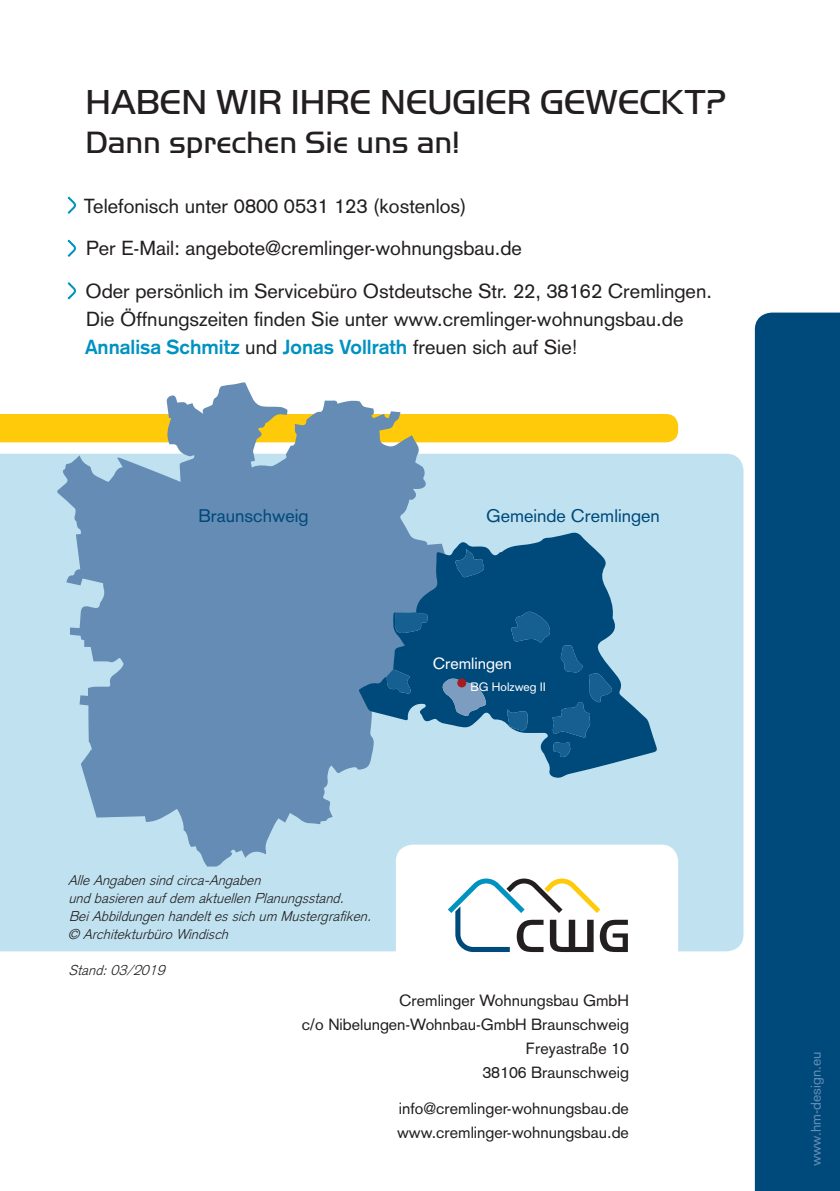
<style>
.page{position:relative;width:840px;height:1191px;background:#fff}
.page>*{position:absolute;margin:0;border:0;box-sizing:border-box;transform-origin:0 0}
.t1{font:36px "Handel Got D Ligh";color:#231f20}
.t2{font:32px "Handel Got D Ligh";color:#231f20}
.t3{font:20px "Akzidenz Grotesk";color:#231f20}
.t4{font:700 20px "Akzidenz Grotesk";color:#0092c1}
.Subhead{font:18px "Akzidenz Grotesk";color:#00497b}
.t5{font:16px "Akzidenz Grotesk";color:#231f20}
.Subhead-2{font:16px "Akzidenz Grotesk";color:#fff}
.t6{font:italic 300 14px "Akzidenz Grotesk";color:#231f20}
.t7{font:14px "Akzidenz Grotesk";color:#648cb4}
.Subhead-3{font:12px "Akzidenz Grotesk";color:#fff}
.s1{font-weight:400;color:#231f20}
</style>
<div class="page">
<div style="left:0;top:454px;width:743px;height:497px;background:#c0e2f0"></div>
<div style="left:0;top:414px;width:677px;height:28px;background:#feca0a"></div>
<div style="left:395px;top:844px;width:282px;height:292px;background:#fff;border-radius:17px"></div>
<div style="left:754px;top:312px;width:85px;height:879px;background:#00497b"></div>
<svg style="left:67px;top:196px;width:9px;height:18px"></svg>
<svg style="left:67px;top:239px;width:9px;height:18px"></svg>
<svg style="left:67px;top:282px;width:9px;height:18px"></svg>
<svg style="left:57px;top:382px;width:390px;height:484px;background:#88a8c0"></svg>
<svg style="left:359px;top:532px;width:298px;height:246px;background:#5c90b2"></svg>
<svg style="left:394px;top:612px;width:34px;height:23px"></svg>
<svg style="left:385px;top:669px;width:26px;height:25px"></svg>
<svg style="left:440px;top:677px;width:47px;height:40px;background:#4577a1"></svg>
<svg style="left:455px;top:548px;width:31px;height:30px"></svg>
<svg style="left:506px;top:611px;width:107px;height:147px;background:#155b89"></svg>
<div style="left:457px;top:678px;width:9px;height:9px;background:#a61c1f;border-radius:50%"></div>
<div style="left:420px;top:859px;width:235px;height:102px;background:#fff"></div>
<svg style="left:448px;top:878px;width:179px;height:74px"></svg>
<p class="t1" style="left:85px;top:82px;width:641px">HABEN WIR IHRE NEUGIER GEWECKT?</p>
<p class="t2" style="left:85px;top:124px;width:376px">Dann sprechen Sie uns an!</p>
<p class="t3" style="left:84px;top:194px;width:384px">Telefonisch unter 0800 0531 123 (kostenlos)</p>
<p class="t3" style="left:86px;top:236px;width:437px">Per E-Mail: angebote@cremlinger-wohnungsbau.de</p>
<p class="t3" style="left:85px;top:279px;width:627px">Oder persönlich im Servicebüro Ostdeutsche Str. 22, 38162 Cremlingen.</p>
<p class="t3" style="left:86px;top:307px;width:598px">Die Öffnungszeiten finden Sie unter www.cremlinger-wohnungsbau.de</p>
<p class="t4" style="left:85px;top:335px;width:494px">Annalisa Schmitz <span class="s1">und</span> Jonas Vollrath <span class="s1">freuen sich auf Sie!</span></p>
<p class="Subhead" style="left:198px;top:505px;width:111px">Braunschweig</p>
<p class="Subhead" style="left:486px;top:505px;width:175px">Gemeinde Cremlingen</p>
<p class="Subhead-2" style="left:432px;top:654px;width:80px">Cremlingen</p>
<p class="Subhead-3" style="left:470px;top:679px;width:77px">BG Holzweg II</p>
<p class="t6" style="left:68px;top:871px;width:198px">AlleAngabensindcirca-Angaben</p>
<p class="t6" style="left:68px;top:889px;width:281px">undbasierenaufdem aktuellenPlanungsstand.</p>
<p class="t6" style="left:69px;top:907px;width:307px">BeiAbbildungenhandeltessichum Mustergrafiken.</p>
<p class="t6" style="left:68px;top:925px;width:166px">© ArchitekturbüroWindisch</p>
<p class="t6" style="left:68px;top:961px;width:102px">Stand:03/2019</p>
<p class="t5" style="left:399px;top:990px;width:231px">Cremlinger Wohnungsbau GmbH</p>
<p class="t5" style="left:301px;top:1014px;width:328px">c/o Nibelungen-Wohnbau-GmbH Braunschweig</p>
<p class="t5" style="left:525px;top:1038px;width:105px">Freyastraße 10</p>
<p class="t5" style="left:482px;top:1062px;width:148px">38106 Braunschweig</p>
<p class="t5" style="left:398px;top:1098px;width:231px">info@cremlinger-wohnungsbau.de</p>
<p class="t5" style="left:397px;top:1122px;width:233px">www.cremlinger-wohnungsbau.de</p>
<p class="t7" style="left:807px;top:1166px;width:116px;rotate:-90deg">www.hm-design.eu</p>
</div>
